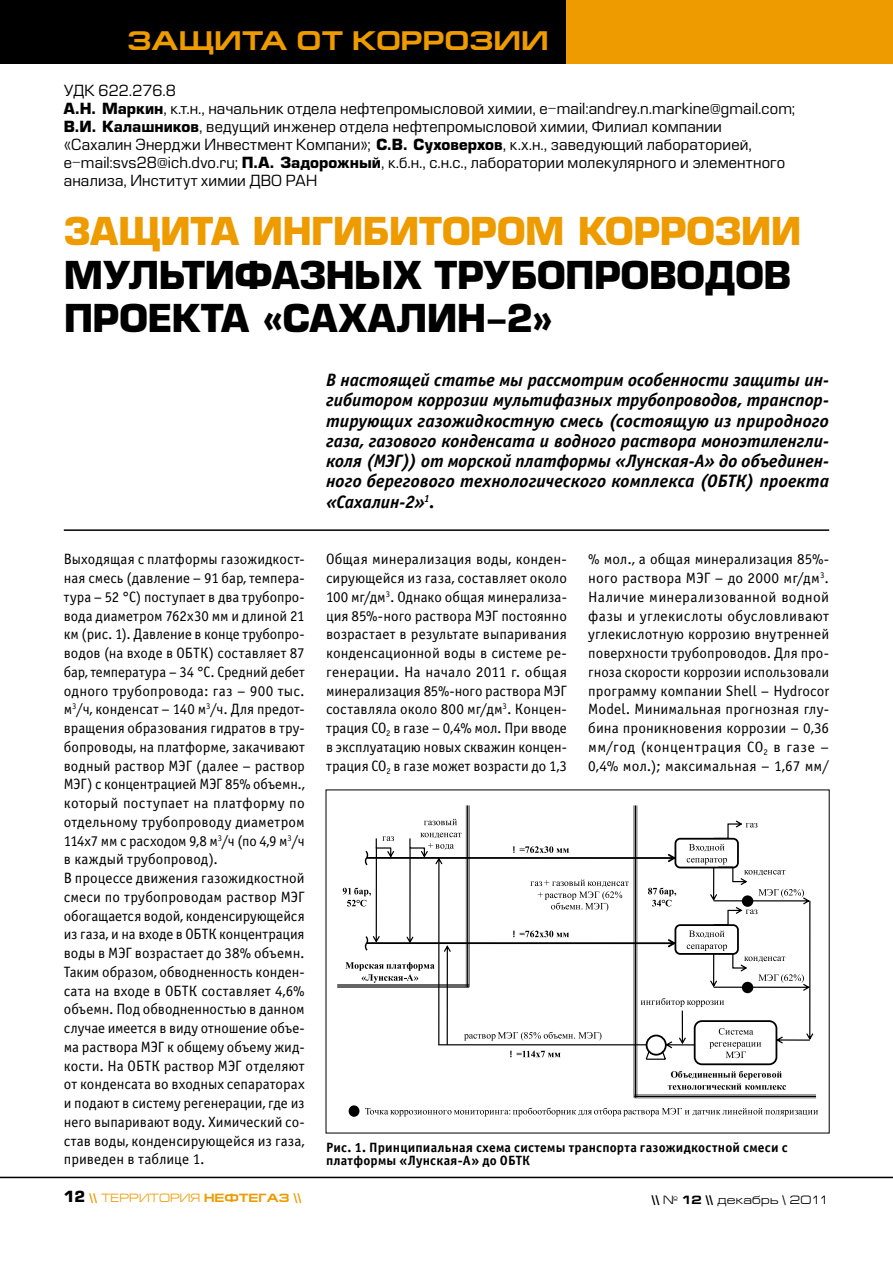
<style>
.page{position:relative;width:893px;height:1263px;background:#fff}
.page>*{position:absolute;margin:0;border:0;box-sizing:border-box;transform-origin:0 0}
.t1{font:700 37.5px/43.5px "Europe";letter-spacing:-.01em;color:#000}
.t2{font:700 37.5px "Europe";letter-spacing:-.01em;color:#ee9b00}
.t3{font:700 27px "Europe Ext";letter-spacing:.005em;color:#ee9b00}
.t4{font:italic 700 18px/20.2px "Officina Sans C";color:#000;text-align:justify}
.t5{font:15px/18.8px "Officina Sans C";letter-spacing:.005em;color:#000;text-align:justify}
.t6{font:500 15px/18px "Europe";letter-spacing:.01em;color:#000}
.t7{font:700 13.5px/13.5px "Officina Sans C";letter-spacing:.015em;color:#000}
.t8{font:700 12px "Europe Ext";color:#ee9b00}
.t9{font:12px "Europe Ext";letter-spacing:.015em;color:#000}
.s1{font-weight:700}
.s2{font-family:"Europe";font-size:15px;color:#000}
.s3{font-weight:400}
</style>
<div class="page">
<div style="left:0;top:0;width:893px;height:64px;background:#ee9b00"></div>
<div style="left:0;top:0;width:566px;height:64px;background:#000"></div>
<hr style="left:0;top:1177px;width:893px;height:1px;background:#000">
<hr style="left:64px;top:529px;width:765px;height:2px;background:#000">
<hr style="left:469px;top:805px;width:1px;height:182px;background:#000">
<hr style="left:467px;top:805px;width:1px;height:182px;background:#000">
<hr style="left:466px;top:805px;width:1px;height:182px;background:#000">
<hr style="left:337px;top:987px;width:132px;height:1px;background:#000">
<hr style="left:337px;top:985px;width:132px;height:1px;background:#000">
<hr style="left:337px;top:984px;width:132px;height:1px;background:#000">
<div style="left:349px;top:1106px;width:10px;height:10px;background:#000;border-radius:50%"></div>
<div style="left:349px;top:1105px;width:10px;height:12px;border:2px solid #000;border-radius:50%"></div>
<svg style="left:365px;top:1108px;width:453px;height:8px"></svg>
<div style="left:694px;top:1020px;width:83px;height:45px;border:2px solid #000;border-radius:7px"></div>
<hr style="left:637px;top:805px;width:1px;height:292px;background:#000">
<hr style="left:635px;top:805px;width:1px;height:292px;background:#000">
<hr style="left:634px;top:805px;width:1px;height:292px;background:#000">
<hr style="left:634px;top:1097px;width:182px;height:1px;background:#000">
<hr style="left:634px;top:1096px;width:182px;height:1px;background:#000">
<hr style="left:634px;top:1094px;width:182px;height:1px;background:#000">
<svg style="left:668px;top:1071px;width:118px;height:19px"></svg>
<svg style="left:343px;top:819px;width:470px;height:241px"></svg>
<h2 class="t3" style="left:128px;top:26px;width:422px">защита от коррозии</h2>
<p class="t6" style="left:64px;top:83px;width:733px">УДК 622.276.8<br><span class="s1">А.Н. Маркин</span>, к.т.н., начальник отдела нефтепромысловой химии, e-mail:andrey.n.markine@gmail.com; <span class="s1">В.И. Калашников</span>, ведущий инженер отдела нефтепромысловой химии, Филиал компании<br>«Сахалин Энерджи Инвестмент Компани»; <span class="s1">С.В. Суховерхов</span>, к.х.н., заведующий лабораторией, e-mail:svs28@ich.dvo.ru; <span class="s1">П.А. Задорожный</span>, к.б.н., с.н.с., лаборатории молекулярного и элементного анализа, Институт химии ДВО РАН</p>
<h1 class="t2" style="left:64px;top:209px;width:739px">ЗАЩИТА ИНГИБИТОРОМ КОРРОЗИИ</h1>
<h1 class="t1" style="left:64px;top:253px;width:729px">МУЛЬТИФАЗНЫХ ТРУБОПРОВОДОВ<br>ПРОЕКТА «САХАЛИН-2»</h1>
<p class="t4" style="left:326px;top:370px;width:505px">В настоящей статье мы рассмотрим особенности защиты ин&shy;гибитором коррозии мультифазных трубопроводов, транспор&shy;тирующих газожидкостную смесь (состоящую из природного газа, газового конденсата и водного раствора моноэтиленгли&shy;коля (МЭГ)) от морской платформы «Лунская-А» до объединен&shy;ного берегового технологического комплекса (ОБТК) проекта «Сахалин-2»<sup>1</sup>.</p>
<p class="t5" style="left:64px;top:550px;width:242px;text-align:left">Выходящая с платформы газожидкост&shy;ная смесь (давление – 91 бар, темпера&shy;тура – 52 °С) поступает в два трубопро&shy;вода диаметром 762х30 мм и длиной 21 км (рис. 1). Давление в конце трубопро&shy;водов (на входе в ОБТК) составляет 87 бар, температура – 34 °С. Средний дебет одного трубопровода: газ – 900 тыс. м<sup>3</sup>/ч, конденсат – 140 м<sup>3</sup>/ч. Для предот&shy;вращения образования гидратов в тру&shy;бопроводы, на платформе, закачивают водный раствор МЭГ (далее – раствор МЭГ) с концентрацией МЭГ 85% объемн., который поступает на платформу по отдельному трубопроводу диаметром 114х7 мм с расходом 9,8 м<sup>3</sup>/ч (по 4,9 м<sup>3</sup>/ч в каждый трубопровод).<br>В процессе движения газожидкостной смеси по трубопроводам раствор МЭГ обогащается водой, конденсирующейся из газа, и на входе в ОБТК концентрация воды в МЭГ возрастает до 38% объемн.<br>Таким образом, обводненность конден&shy;сата на входе в ОБТК составляет 4,6% объемн. Под обводненностью в данном случае имеется в виду отношение объе&shy;ма раствора МЭГ к общему объему жид&shy;кости. На ОБТК раствор МЭГ отделяют от конденсата во входных сепараторах и подают в систему регенерации, где из него выпаривают воду. Химический со&shy;став воды, конденсирующейся из газа, приведен в таблице 1.</p>
<p class="t5" style="left:326px;top:550px;width:242px">Общая минерализация воды, конден&shy;сирующейся из газа, составляет около 100 мг/дм<sup>3</sup>. Однако общая минерализа&shy;ция 85%-ного раствора МЭГ постоянно возрастает в результате выпаривания конденсационной воды в системе ре&shy;генерации. На начало 2011 г. общая минерализация 85%-ного раствора МЭГ составляла около 800 мг/дм<sup>3</sup>. Концен&shy;трация СО<sub>2</sub> в газе – 0,4% мол. При вводе в эксплуатацию новых скважин концен&shy;трация СО<sub>2</sub> в газе может возрасти до 1,3</p>
<p class="t5" style="left:588px;top:550px;width:242px">% мол., а общая минерализация 85%- ного раствора МЭГ – до 2000 мг/дм<sup>3</sup>.<br>Наличие минерализованной водной фазы и углекислоты обусловливают углекислотную коррозию внутренней поверхности трубопроводов. Для про&shy;гноза скорости коррозии использовали программу компании Shell – Hydrocor Model. Минимальная прогнозная глу&shy;бина проникновения коррозии – 0,36 мм/год (концентрация СО<sub>2</sub> в газе – 0,4% мол.); максимальная – 1,67 мм/</p>
<p class="t7" style="left:326px;top:1140px;width:463px">Рис. 1. Принципиальная схема системы транспорта газожидкостной смеси с платформы «Лунская-А» до ОБТК</p>
<p class="t8" style="left:64px;top:1191px;width:239px"><span class="s2">12</span> \\ <span class="s3">ТЕРРИТОРИЯ</span> НЕФТЕГАЗ \\</p>
<p class="t9" style="left:652px;top:1193px;width:179px"><span class="s1">\\</span> № <span class="s1">12 \\</span> декабрь \ 2011</p>
</div>
